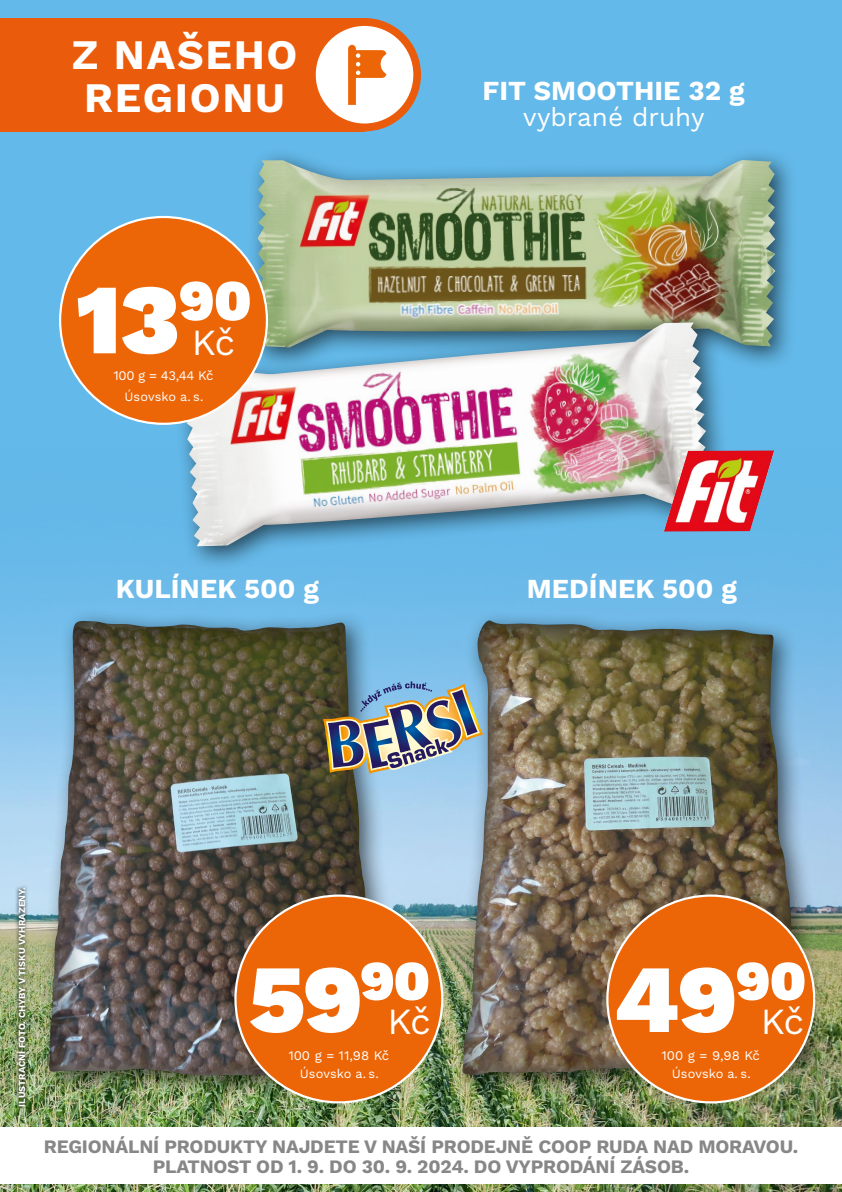
<style>
.page{position:relative;width:842px;height:1192px;background:#63b9e9}
.page>*{position:absolute;margin:0;border:0;box-sizing:border-box;transform-origin:0 0}
.t1{font:900 99.35px "Work Sans";color:#fff}
.t2{font:900 96.35px "Work Sans";color:#fff}
.t3{font:700 42px/43px "Work Sans";letter-spacing:.04em;color:#fff}
.t4{font:36.85px "Work Sans";color:#fff}
.t5{font:700 27.5px "Work Sans";color:#fff}
.t6{font:26px "Work Sans";color:#fff}
.t7{font:700 19px/20px "Work Sans";letter-spacing:-.01em;color:#878787;text-align:center}
.t8{font:13.2px "Work Sans";letter-spacing:-.015em;color:#fff}
.t9{font:12.65px "Work Sans";letter-spacing:.005em;color:#fff}
.t10{font:700 9.3px "Work Sans";color:#fff}
</style>
<div class="page">
<img style="left:0;top:450px;width:842px;height:742px">
<div style="left:0;top:18px;width:364px;height:113px;background:#ea5b0b"></div>
<div style="left:308px;top:18px;width:113px;height:113px;background:#ea5b0b;border-radius:50%"></div>
<div style="left:316px;top:26px;width:97px;height:98px;background:#fff;border-radius:50%"></div>
<svg style="left:348px;top:45px;width:38px;height:60px"></svg>
<div style="left:0;top:1127px;width:842px;height:56px;background:#fff"></div>
<img style="left:13px;top:884px;width:16px;height:226px">
<div style="left:37px;top:608px;width:370px;height:492px;background:#000;opacity:.6"></div>
<div style="left:45px;top:617px;width:343px;height:459px;background:#000;opacity:.75"></div>
<div style="left:450px;top:609px;width:376px;height:491px;background:#000;opacity:.6"></div>
<div style="left:458px;top:617px;width:348px;height:459px;background:#000;opacity:.75"></div>
<div style="left:235px;top:896px;width:207px;height:206px;background:#ec6608;border-radius:50%"></div>
<img style="left:323px;top:681px;width:160px;height:93px">
<div style="left:607px;top:896px;width:207px;height:206px;background:#ec6608;border-radius:50%"></div>
<div style="left:245px;top:147px;width:553px;height:225px;background:#000;opacity:.6"></div>
<img style="left:256px;top:160px;width:519px;height:187px">
<div style="left:172px;top:310px;width:559px;height:261px;background:#000;opacity:.6"></div>
<img style="left:184px;top:322px;width:524px;height:224px">
<div style="left:60px;top:217px;width:207px;height:207px;background:#ec6608;border-radius:50%"></div>
<img style="left:664px;top:451px;width:110px;height:80px">
<h3 class="t3" style="left:72px;top:35px;width:227px">Z NAŠEHO<br>REGIONU</h3>
<h1 class="t1" style="left:76px;top:263px;width:178px">13<sup>90</sup></h1>
<h3 class="t4" style="left:192px;top:321px;width:45px">Kč</h3>
<p class="t8" style="left:114px;top:368px;width:101px">100 g = 43,44 Kč</p>
<p class="t9" style="left:125px;top:389px;width:80px">Úsovsko a. s.</p>
<h3 class="t5" style="left:483px;top:74px;width:263px">FIT SMOOTHIE 32 g</h3>
<h3 class="t6" style="left:523px;top:101px;width:183px">vybrané druhy</h3>
<h3 class="t5" style="left:116px;top:573px;width:205px">KULÍNEK 500 g</h3>
<h3 class="t5" style="left:527px;top:573px;width:212px">MEDÍNEK 500 g</h3>
<p class="t10" style="left:17px;top:1107px;width:221px;rotate:-90deg">ILUSTRAČNÍ FOTO. CHYBY V TISKU VYHRAZENY.</p>
<h2 class="t2" style="left:249px;top:944px;width:183px">59<sup>90</sup></h2>
<h3 class="t4" style="left:387px;top:999px;width:45px">Kč</h3>
<h2 class="t2" style="left:614px;top:944px;width:194px">49<sup>90</sup></h2>
<h3 class="t4" style="left:761px;top:999px;width:45px">Kč</h3>
<p class="t8" style="left:288px;top:1047px;width:102px">100 g = 11,98 Kč</p>
<p class="t9" style="left:300px;top:1066px;width:80px">Úsovsko a. s.</p>
<p class="t8" style="left:661px;top:1047px;width:100px">100 g = 9,98 Kč</p>
<p class="t9" style="left:672px;top:1066px;width:80px">Úsovsko a. s.</p>
<p class="t7" style="left:44px;top:1137px;width:756px">REGIONÁLNÍ PRODUKTY NAJDETE V NAŠÍ PRODEJNĚ COOP RUDA NAD MORAVOU.<br>PLATNOST OD 1. 9. DO 30. 9. 2024. DO VYPRODÁNÍ ZÁSOB.</p>
</div>
